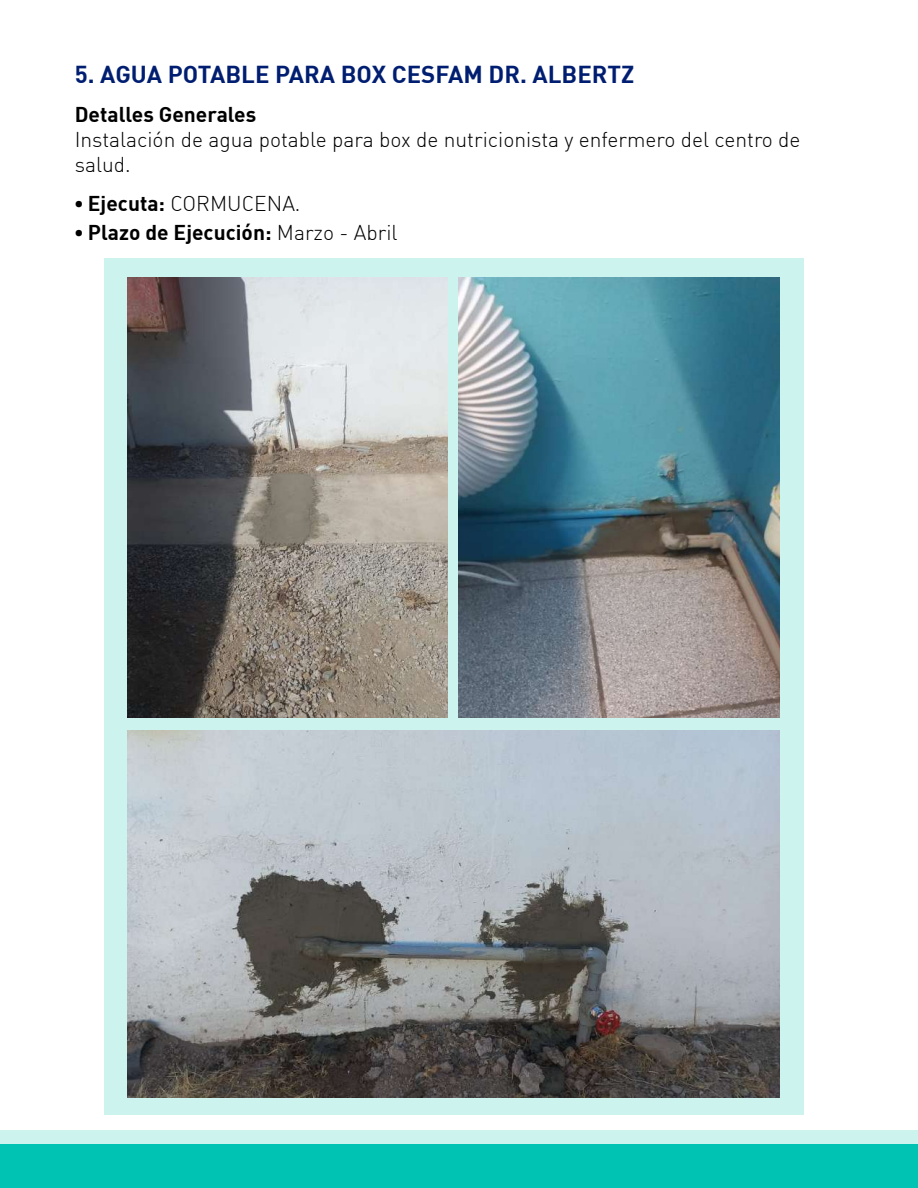
<style>
.page{position:relative;width:918px;height:1188px;background:#fff}
.page>*{position:absolute;margin:0;border:0;box-sizing:border-box;transform-origin:0 0}
.t1{font:700 24px "DIN";color:#001e71}
.t2{font:21px/25.2px "DIN Light Alternate";color:#000}
.t3{font:700 21px "DIN";color:#000}
.s1{font-family:"Montserrat";font-weight:900;font-size:24px}
.s2{font-family:"DIN";font-weight:700}
.s3{font-family:"DIN Light Alternate";font-weight:400}
</style>
<div class="page">
<div style="left:0;top:1130px;width:918px;height:50px;background:#cdf3ee"></div>
<div style="left:0;top:1144px;width:918px;height:44px;background:#00c3b3"></div>
<div style="left:104px;top:258px;width:699px;height:856px;background:#cdf3ee"></div>
<img style="left:127px;top:731px;width:652px;height:366px">
<img style="left:127px;top:278px;width:321px;height:440px">
<img style="left:459px;top:278px;width:320px;height:440px">
<p class="t1" style="left:75px;top:59px;width:561px">5. AGUA POTABLE PARA BOX CESFAM DR. ALBERTZ</p>
<p class="t3" style="left:75px;top:101px;width:183px">Detalles Generales</p>
<p class="t2" style="left:75px;top:127px;width:727px">Instalación de agua potable para box de nutricionista y enfermero del centro de salud.</p>
<p class="t2" style="left:75px;top:191px;width:227px"><span class="s1">·</span> <span class="s2">Ejecuta:</span> CORMUCENA.</p>
<p class="t3" style="left:75px;top:219px;width:324px"><span class="s1">·</span> Plazo de Ejecución: <span class="s3">Marzo - Abril</span></p>
</div>
